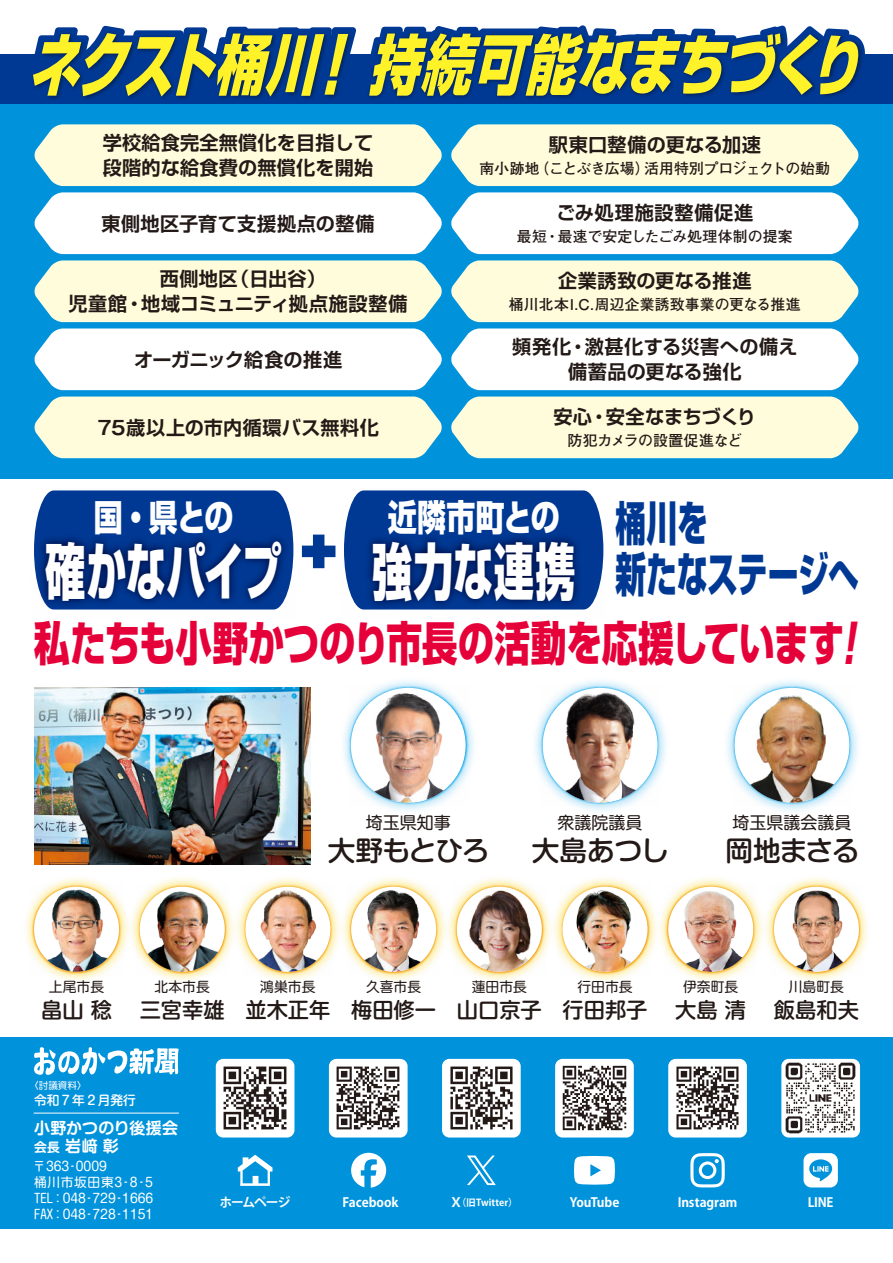
<style>
.page{position:relative;width:893px;height:1263px;background:#fff}
.page>*{position:absolute;margin:0;border:0;box-sizing:border-box;transform-origin:0 0}
.t1{font:italic 800 65.25px "Shin Go Pro";color:#fff228;scale:.77 1}
.t2{font:800 61.65px "Shin Go Pro";color:#fff;scale:.65 1}
.t3{font:800 46.8px "Shin Go Pro";letter-spacing:-.015em;color:#e60039;scale:.77 1}
.t4{font:800 46.8px/51px "Shin Go Pro";letter-spacing:-.01em;color:#003994;scale:.66 1}
.t5{font:800 36.15px "Shin Go Pro";letter-spacing:-.025em;color:#fff;scale:.8 1}
.t6{font:500 27.6px "Shin M Go Pro";letter-spacing:-.03em;color:#231916}
.t7{font:500 21.3px "Shin M Go Pro";color:#231916}
.t8{font:700 19.2px/25.5px "Shin Go Pro De";letter-spacing:.01em;color:#231916;text-align:center}
.t9{font:700 19.2px "Shin Go Pro De";letter-spacing:-.015em;color:#231916}
.t10{font:700 19.2px "Shin Go Pro De";letter-spacing:.04em;color:#231916}
.t11{font:16.95px "Shin M Go Pro";color:#231916}
.t12{font:700 15.9px/18px "Shin M Go Pro De";letter-spacing:.01em;color:#fff}
.t13{font:700 14.85px "Futo Go B101 Pro";color:#231916}
.t14{font:13.8px "Shin M Go Pro";color:#231916}
.t15{font:12.75px/15.9px "Shin M Go Pro";color:#fff}
.t16{font:700 12.75px "Koz Go Pro";letter-spacing:-.01em;color:#fff}
.t17{font:500 12.75px "Shin M Go Pro";color:#fff}
.t18{font:700 12.75px "Koz Go Pro";letter-spacing:-.035em;color:#fff}
.t19{font:700 9.6px "Koz Go Pro";letter-spacing:.005em;color:#fff}
.t20{font:9.6px "Shin M Go Pro";color:#fff}
.s1{font-size:69.75px}
.s2{font-weight:900;font-size:76.95px}
.s3{font-family:"Gothic MB101 Pro De"}
.s4{font-size:53.85px}
.s5{font-size:12.75px}
</style>
<div class="page">
<div style="left:0;top:54px;width:893px;height:51px;background:#003994"></div>
<div style="left:0;top:1037px;width:893px;height:192px;background:#0092db"></div>
<svg style="left:34px;top:1047px;width:145px;height:28px"></svg>
<hr style="left:34px;top:1113px;width:145px;height:1px;background:#fff">
<svg style="left:442px;top:1059px;width:79px;height:78px"></svg>
<img style="left:443px;top:1060px;width:77px;height:76px">
<svg style="left:467px;top:1155px;width:29px;height:30px"></svg>
<svg style="left:555px;top:1059px;width:79px;height:78px"></svg>
<img style="left:556px;top:1060px;width:77px;height:76px">
<svg style="left:574px;top:1156px;width:41px;height:28px"></svg>
<svg style="left:668px;top:1059px;width:79px;height:78px"></svg>
<img style="left:669px;top:1060px;width:77px;height:76px">
<svg style="left:690px;top:1153px;width:35px;height:34px"></svg>
<div style="left:329px;top:1059px;width:79px;height:78px;background:#fff;border-radius:7px"></div>
<img style="left:330px;top:1060px;width:76px;height:76px">
<svg style="left:351px;top:1153px;width:35px;height:35px"></svg>
<div style="left:216px;top:1059px;width:78px;height:78px;background:#fff;border-radius:7px"></div>
<img style="left:217px;top:1060px;width:76px;height:76px">
<svg style="left:238px;top:1155px;width:34px;height:31px"></svg>
<svg style="left:781px;top:1059px;width:79px;height:78px"></svg>
<img style="left:782px;top:1060px;width:77px;height:76px">
<div style="left:803px;top:1153px;width:35px;height:34px;background:#fff;border-radius:8px"></div>
<svg style="left:809px;top:1159px;width:23px;height:22px"></svg>
<img style="left:33px;top:25px;width:323px;height:75px">
<img style="left:368px;top:27px;width:497px;height:72px">
<img style="left:26px;top:878px;width:98px;height:103px">
<img style="left:31px;top:883px;width:91px;height:92px">
<div style="left:34px;top:887px;width:85px;height:85px;background:#fff;border-radius:50%"></div>
<img style="left:38px;top:887px;width:77px;height:85px">
<img style="left:124px;top:878px;width:106px;height:103px">
<img style="left:136px;top:883px;width:92px;height:92px">
<img style="left:140px;top:887px;width:85px;height:85px">
<img style="left:230px;top:878px;width:105px;height:103px">
<img style="left:242px;top:883px;width:92px;height:92px">
<img style="left:245px;top:887px;width:85px;height:85px;border-radius:43px">
<img style="left:663px;top:878px;width:95px;height:103px">
<img style="left:665px;top:883px;width:92px;height:92px">
<img style="left:668px;top:887px;width:85px;height:85px;border-radius:43px">
<img style="left:335px;top:878px;width:106px;height:103px">
<img style="left:348px;top:883px;width:92px;height:92px">
<div style="left:351px;top:887px;width:85px;height:85px;background:#fff;border-radius:50%"></div>
<img style="left:358px;top:887px;width:70px;height:85px">
<img style="left:441px;top:878px;width:106px;height:103px">
<img style="left:454px;top:883px;width:91px;height:92px">
<img style="left:457px;top:887px;width:85px;height:85px;border-radius:43px">
<img style="left:758px;top:878px;width:110px;height:103px">
<img style="left:770px;top:883px;width:92px;height:92px">
<img style="left:774px;top:887px;width:85px;height:85px;border-radius:43px">
<img style="left:547px;top:878px;width:116px;height:103px">
<img style="left:559px;top:883px;width:92px;height:92px">
<img style="left:562px;top:887px;width:86px;height:85px;border-radius:43px">
<svg style="left:302px;top:535px;width:33px;height:33px"></svg>
<img style="left:343px;top:680px;width:131px;height:131px">
<img style="left:347px;top:684px;width:122px;height:122px">
<img style="left:351px;top:690px;width:115px;height:113px">
<img style="left:539px;top:684px;width:122px;height:122px">
<img style="left:543px;top:688px;width:114px;height:115px;border-radius:57px">
<img style="left:731px;top:684px;width:122px;height:122px">
<img style="left:735px;top:688px;width:114px;height:115px;border-radius:57px">
<img style="left:34px;top:688px;width:276px;height:176px">
<div style="left:0;top:104px;width:893px;height:374px;background:#0092db"></div>
<div style="left:451px;top:124px;width:408px;height:62px;background:#fffcdb"></div>
<div style="left:34px;top:124px;width:408px;height:62px;background:#fffcdb"></div>
<div style="left:451px;top:192px;width:408px;height:62px;background:#fff"></div>
<div style="left:34px;top:192px;width:408px;height:62px;background:#fff"></div>
<div style="left:451px;top:260px;width:408px;height:62px;background:#fffcdb"></div>
<div style="left:34px;top:260px;width:408px;height:62px;background:#fffcdb"></div>
<div style="left:451px;top:328px;width:408px;height:62px;background:#fff"></div>
<div style="left:34px;top:328px;width:408px;height:62px;background:#fff"></div>
<div style="left:451px;top:396px;width:408px;height:62px;background:#fffcdb"></div>
<div style="left:34px;top:396px;width:408px;height:62px;background:#fffcdb"></div>
<svg style="left:35px;top:490px;width:257px;height:38px;background:#0d4399"></svg>
<img style="left:34px;top:528px;width:260px;height:82px">
<svg style="left:345px;top:490px;width:257px;height:38px;background:#0d4399"></svg>
<img style="left:344px;top:528px;width:260px;height:82px">
<h1 class="t1" style="left:27px;top:13px;width:1108px"><span class="s1">ネクスト</span>桶川<span class="s2">!</span> 持続可能なまちづくり</h1>
<p class="t8" style="left:103px;top:127px;width:272px;text-align:left">学校給食完全無償化を目指して段階的な給食費の無償化を開始</p>
<p class="t8" style="left:102px;top:208px;width:274px">東側地区子育て支援拠点の整備</p>
<p class="t8" style="left:69px;top:263px;width:341px">西側地区（日出谷）<br>児童館・地域コミュニティ拠点施設整備</p>
<p class="t9" style="left:134px;top:344px;width:210px">オーガニック給食の推進</p>
<p class="t8" style="left:97px;top:412px;width:283px"><span class="s3">75</span>歳以上の市内循環バス無料化</p>
<p class="t8" style="left:549px;top:130px;width:214px">駅東口整備の更なる加速</p>
<p class="t13" style="left:480px;top:156px;width:352px">南小跡地（ことぶき広場）活用特別プロジェクトの始動</p>
<p class="t10" style="left:556px;top:197px;width:198px">ごみ処理施設整備促進</p>
<p class="t13" style="left:517px;top:224px;width:277px">最短・最速で安定したごみ処理体制の提案</p>
<p class="t8" style="left:558px;top:266px;width:195px">企業誘致の更なる推進</p>
<p class="t13" style="left:509px;top:292px;width:293px">桶川北本I.C.周辺企業誘致事業の更なる推進</p>
<p class="t8" style="left:512px;top:331px;width:287px">頻発化・激甚化する災害への備え備蓄品の更なる強化</p>
<p class="t8" style="left:554px;top:402px;width:204px">安心・安全なまちづくり</p>
<p class="t13" style="left:567px;top:428px;width:176px">防犯カメラの設置促進など</p>
<h3 class="t5" style="left:388px;top:488px;width:216px">近隣市町との</h3>
<h3 class="t5" style="left:94px;top:488px;width:176px">国・県との</h3>
<h3 class="t4" style="left:615px;top:493px;width:371px">桶川を<br>新たなステージへ</h3>
<h3 class="t3" style="left:34px;top:606px;width:1073px">私たちも小野かつのり市長の活動を応援しています<span class="s4">!</span></h3>
<h2 class="t2" style="left:45px;top:522px;width:366px">確かなパイプ</h2>
<h2 class="t2" style="left:372px;top:522px;width:314px">強力な連携</h2>
<p class="t11" style="left:366px;top:809px;width:87px">埼玉県知事</p>
<h3 class="t6" style="left:328px;top:828px;width:164px">大野もとひろ</h3>
<p class="t11" style="left:558px;top:809px;width:87px">衆議院議員</p>
<h3 class="t6" style="left:532px;top:828px;width:138px">大島あつし</h3>
<p class="t11" style="left:732px;top:809px;width:121px">埼玉県議会議員</p>
<h3 class="t6" style="left:725px;top:828px;width:136px">岡地まさる</h3>
<p class="t14" style="left:49px;top:976px;width:57px">上尾市長</p>
<p class="t7" style="left:41px;top:993px;width:72px">畠山稔</p>
<p class="t14" style="left:155px;top:976px;width:57px">北本市長</p>
<p class="t7" style="left:140px;top:993px;width:87px">三宮幸雄</p>
<p class="t14" style="left:260px;top:976px;width:57px">鴻巣市長</p>
<p class="t7" style="left:245px;top:993px;width:87px">並木正年</p>
<p class="t14" style="left:366px;top:976px;width:57px">久喜市長</p>
<p class="t7" style="left:351px;top:993px;width:87px">梅田修一</p>
<p class="t14" style="left:472px;top:976px;width:57px">蓮田市長</p>
<p class="t7" style="left:457px;top:993px;width:87px">山口京子</p>
<p class="t14" style="left:577px;top:976px;width:57px">行田市長</p>
<p class="t7" style="left:562px;top:993px;width:87px">行田邦子</p>
<p class="t20" style="left:29px;top:1077px;width:59px">〈討議資料〉</p>
<p class="t17" style="left:34px;top:1090px;width:104px">令和７年２月発行</p>
<p class="t12" style="left:34px;top:1116px;width:146px">小野かつのり後援会<span class="s5">会長</span> 岩﨑 彰</p>
<p class="t14" style="left:683px;top:976px;width:57px">伊奈町長</p>
<p class="t7" style="left:675px;top:993px;width:72px">大島清</p>
<p class="t14" style="left:789px;top:976px;width:57px">川島町長</p>
<p class="t7" style="left:774px;top:993px;width:87px">飯島和夫</p>
<p class="t15" style="left:33px;top:1157px;width:122px">〒363‐0009<br>桶川市坂田東3‐8‐5<br>TEL：048‐729‐1666<br>FAX：048‐728‐1151</p>
<p class="t16" style="left:220px;top:1194px;width:73px">ホームページ</p>
<p class="t16" style="left:343px;top:1194px;width:57px">Facebook</p>
<p class="t19" style="left:450px;top:1196px;width:69px"><span class="s5">Ｘ</span>（旧Twitter）</p>
<p class="t18" style="left:570px;top:1194px;width:51px">YouTube</p>
<p class="t16" style="left:678px;top:1194px;width:61px">Instagram</p>
<p class="t16" style="left:808px;top:1194px;width:27px">LINE</p>
</div>
